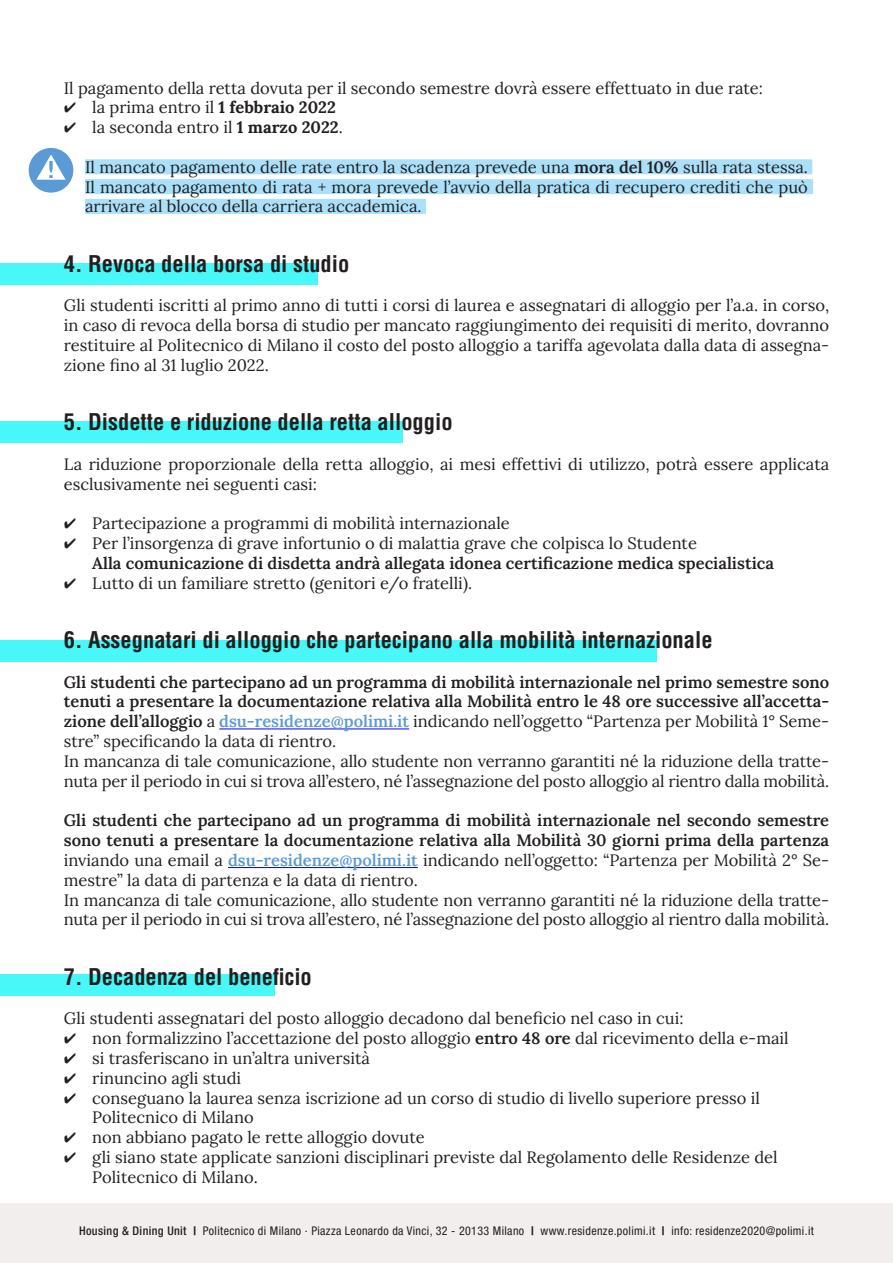
<style>
.page{position:relative;width:893px;height:1263px;background:#fff}
.page>*{position:absolute;margin:0;border:0;box-sizing:border-box;transform-origin:0 0}
.titolo{font:700 condensed 22.5px "Helvetica LT Std";color:#231f20}
.testo{font:16.5px/19.8px "Lora";color:#231f20}
.testo-2{font:600 16.5px/19.8px "Lora";color:#231f20;text-align:justify}
.t1{font:condensed 12px "Helvetica Neue LT Std";letter-spacing:.03em;color:#231f20}
.s1{font-weight:700}
.s2{font-weight:600}
.s3{font-weight:400}
.s4{color:#5b9bd5}
.s5{font-weight:500}
</style>
<div class="page">
<div style="left:0;top:1203px;width:893px;height:60px;background:#f2eeed"></div>
<div style="left:0;top:263px;width:318px;height:21px;background:#48f8f8"></div>
<div style="left:0;top:422px;width:403px;height:21px;background:#48f8f8"></div>
<div style="left:0;top:641px;width:656px;height:21px;background:#48f8f8"></div>
<div style="left:0;top:974px;width:275px;height:22px;background:#48f8f8"></div>
<div style="left:85px;top:159px;width:727px;height:15px;background:#aae0f9"></div>
<div style="left:85px;top:179px;width:728px;height:15px;background:#aae0f9"></div>
<div style="left:85px;top:199px;width:341px;height:15px;background:#aae0f9"></div>
<hr style="left:219px;top:728px;width:190px;height:1px;background:#00f">
<hr style="left:228px;top:867px;width:190px;height:1px;background:#00f">
<svg style="left:29px;top:148px;width:44px;height:45px"></svg>
<p class="testo" style="left:64px;top:77px;width:701px">Il pagamento della retta dovuta per il secondo semestre dovrà essere effettuato in due rate:</p>
<p class="testo" style="left:92px;top:97px;width:245px">la prima entro il <span class="s1">1 febbraio 2022</span></p>
<p class="testo" style="left:92px;top:116px;width:252px">la seconda entro il <span class="s1">1 marzo 2022</span>.</p>
<p class="testo" style="left:85px;top:156px;width:724px;text-align:justify">Il mancato pagamento delle rate entro la scadenza prevede una <span class="s2">mora del 10%</span> sulla rata stessa.<br>Il mancato pagamento di rata + mora prevede l’avvio della pratica di recupero crediti che può arrivare al blocco della carriera accademica.</p>
<p class="titolo" style="left:64px;top:250px;width:287px">4. Revoca della borsa di studio</p>
<p class="testo" style="left:64px;top:295px;width:767px;text-align:justify">Gli studenti iscritti al primo anno di tutti i corsi di laurea e assegnatari di alloggio per l’a.a. in corso, in caso di revoca della borsa di studio per mancato raggiungimento dei requisiti di merito, dovranno restituire al Politecnico di Milano il costo del posto alloggio a tariffa agevolata dalla data di assegna&shy;zione fino al 31 luglio 2022.</p>
<p class="titolo" style="left:64px;top:408px;width:390px">5. Disdette e riduzione della retta alloggio</p>
<p class="testo" style="left:64px;top:453px;width:767px">La riduzione proporzionale della retta alloggio, ai mesi effettivi di utilizzo, potrà essere applicata esclusivamente nei seguenti casi:</p>
<p class="testo" style="left:92px;top:512px;width:419px">Partecipazione a programmi di mobilità internazionale</p>
<p class="testo" style="left:92px;top:532px;width:606px">Per l’insorgenza di grave infortunio o di malattia grave che colpisca lo Studente</p>
<p class="testo-2" style="left:92px;top:552px;width:683px">Alla comunicazione di disdetta andrà allegata idonea certificazione medica specialistica</p>
<p class="testo" style="left:92px;top:572px;width:381px">Lutto di un familiare stretto (genitori e/o fratelli).</p>
<p class="titolo" style="left:64px;top:626px;width:650px">6. Assegnatari di alloggio che partecipano alla mobilità internazionale</p>
<p class="testo-2" style="left:64px;top:671px;width:767px">Gli studenti che partecipano ad un programma di mobilità internazionale nel primo semestre sono tenuti a presentare la documentazione relativa alla Mobilità entro le 48 ore successive all’accetta&shy;zione dell’alloggio <span class="s3">a</span> <span class="s4">dsu-residenze@polimi.it</span> <span class="s3">indicando nell’oggetto “Partenza per Mobilità 1° Seme&shy;stre” specificando la data di rientro.</span></p>
<p class="testo" style="left:64px;top:750px;width:767px">In mancanza di tale comunicazione, allo studente non verranno garantiti né la riduzione della tratte&shy;nuta per il periodo in cui si trova all’estero, né l’assegnazione del posto alloggio al rientro dalla mobilità.</p>
<p class="testo-2" style="left:64px;top:809px;width:767px">Gli studenti che partecipano ad un programma di mobilità internazionale nel secondo semestre sono tenuti a presentare la documentazione relativa alla Mobilità 30 giorni prima della partenza <span class="s3">inviando una email a</span> <span class="s4">dsu-residenze@polimi.it</span> <span class="s3">indicando nell’oggetto: “Partenza per Mobilità 2° Se&shy;mestre” la data di partenza e la data di rientro.</span></p>
<p class="testo" style="left:64px;top:889px;width:767px">In mancanza di tale comunicazione, allo studente non verranno garantiti né la riduzione della tratte&shy;nuta per il periodo in cui si trova all’estero, né l’assegnazione del posto alloggio al rientro dalla mobilità.</p>
<p class="titolo" style="left:64px;top:962px;width:250px">7. Decadenza del beneficio</p>
<p class="testo" style="left:64px;top:1007px;width:621px">Gli studenti assegnatari del posto alloggio decadono dal beneficio nel caso in cui:</p>
<p class="testo" style="left:92px;top:1027px;width:698px">non formalizzino l’accettazione del posto alloggio <span class="s2">entro 48 ore</span> dal ricevimento della e-mail</p>
<p class="testo" style="left:92px;top:1047px;width:279px">si trasferiscano in un’altra università</p>
<p class="testo" style="left:92px;top:1067px;width:150px">rinuncino agli studi</p>
<p class="testo" style="left:92px;top:1087px;width:669px">conseguano la laurea senza iscrizione ad un corso di studio di livello superiore presso il<br>Politecnico di Milano</p>
<p class="testo" style="left:92px;top:1126px;width:334px">non abbiano pagato le rette alloggio dovute</p>
<p class="testo" style="left:92px;top:1146px;width:687px">gli siano state applicate sanzioni disciplinari previste dal Regolamento delle Residenze del<br>Politecnico di Milano.</p>
<p class="t1" style="left:79px;top:1224px;width:736px"><span class="s5">Housing &amp; Dining Unit</span> <span class="s1">|</span> Politecnico di Milano . Piazza Leonardo da Vinci, 32 - 20133 Milano <span class="s1">|</span> www.residenze.polimi.it <span class="s1">|</span> info: residenze2020@polimi.it</p>
</div>
